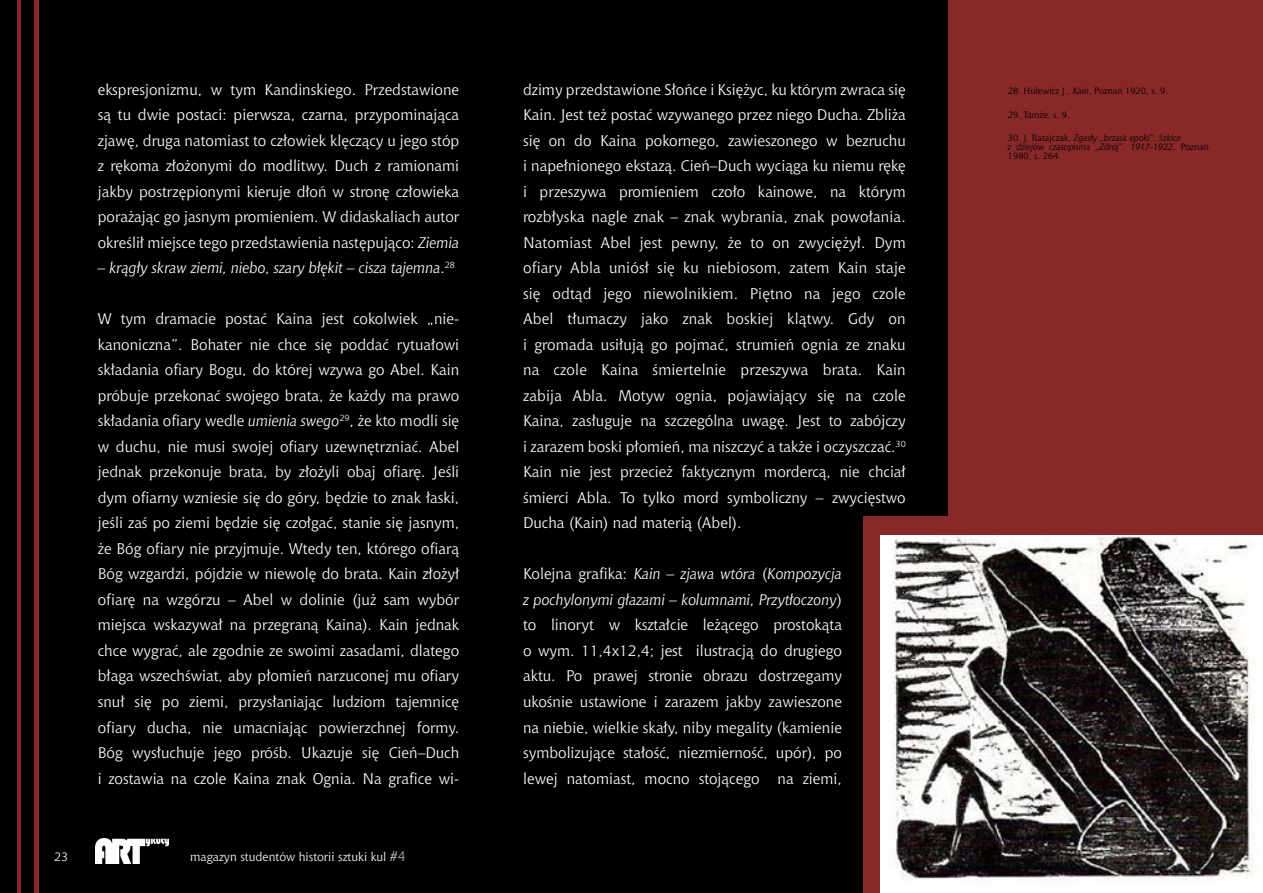
<style>
.page{position:relative;width:1263px;height:893px;background:#fff}
.page>*{position:absolute;margin:0;border:0;box-sizing:border-box;transform-origin:0 0}
.t1{font:15px/25.5px "Chianti PL";color:#fff;text-align:justify}
.t2{font:italic 15px "Chianti PL";color:#fff}
.t3{font:13.5px "Chianti PL";color:#b9babf}
.t4{font:12px "Chianti PL";color:#fff}
.t5{font:italic 9px/9px "Chianti PL";color:#000}
.t6{font:9px "Chianti PL";color:#000}
.s1{font-style:italic}
.s2{font-style:normal}
.s3{color:#fefefe}
</style>
<div class="page">
<div style="left:0;top:0;width:1250px;height:893px;background:#000"></div>
<div style="left:948px;top:0;width:315px;height:532px;background:#882828"></div>
<img style="left:96px;top:839px;width:73px;height:24px">
<div style="left:17px;top:0;width:21px;height:893px;background:#882828"></div>
<div style="left:21px;top:0;width:13px;height:893px;background:#000"></div>
<div style="left:863px;top:517px;width:400px;height:376px;background:#882828"></div>
<img style="left:880px;top:535px;width:382px;height:358px">
<p class="t1" style="left:98px;top:77px;width:363px">ekspresjonizmu, w tym Kandinskiego. Przedstawione</p>
<p class="t6" style="left:1008px;top:86px;width:162px">28. Hulewicz J., <span class="s1">Kain</span>, Poznań 1920, s. 9.</p>
<p class="t1" style="left:98px;top:102px;width:363px">są tu dwie postaci: pierwsza, czarna, przypominająca zjawę, druga natomiast to człowiek klęczący u jego stóp z rękoma złożonymi do modlitwy. Duch z ramionami jakby postrzępionymi kieruje dłoń w stronę człowieka porażając go jasnym promieniem. W didaskaliach autor określił miejsce tego przedstawienia następująco: <span class="s1">Ziemia</span></p>
<p class="t2" style="left:98px;top:259px;width:359px">– krągły skraw ziemi, niebo, szary błękit – cisza tajemna<span class="s2">.</span><sup>28</sup></p>
<p class="t1" style="left:98px;top:306px;width:363px">W tym dramacie postać Kaina jest cokolwiek „nie&shy;kanoniczna”. Bohater nie chce się poddać rytuałowi składania ofiary Bogu, do której wzywa go Abel. Kain próbuje przekonać swojego brata, że każdy ma prawo składania ofiary wedle <span class="s1">umienia swego</span><sup>29</sup>, że kto modli się w duchu, nie musi swojej ofiary uzewnętrzniać. Abel jednak przekonuje brata, by złożyli obaj ofiarę. Jeśli dym ofiarny wzniesie się do góry, będzie to znak łaski, jeśli zaś po ziemi będzie się czołgać, stanie się jasnym, że Bóg ofiary nie przyjmuje. Wtedy ten, którego ofiarą Bóg wzgardzi, pójdzie w niewolę do brata. Kain złożył ofiarę na wzgórzu – Abel w dolinie (już sam wybór miejsca wskazywał na przegraną Kaina). Kain jednak chce wygrać, ale zgodnie ze swoimi zasadami, dlatego błaga wszechświat, aby płomień narzuconej mu ofiary snuł się po ziemi, przysłaniając ludziom tajemnicę ofiary ducha, nie umacniając powierzchnej formy.<br>Bóg wysłuchuje jego próśb. Ukazuje się Cień–Duch i zostawia na czole Kaina znak Ognia. Na grafice wi-</p>
<p class="t1" style="left:523px;top:77px;width:384px">dzimy przedstawione Słońce i Księżyc, ku którym zwraca się Kain. Jest też postać wzywanego przez niego Ducha. Zbliża się on do Kaina pokornego, zawieszonego w bezruchu i napełnionego ekstazą. Cień–Duch wyciąga ku niemu rękę i przeszywa promieniem czoło kainowe, na którym rozbłyska nagle znak – znak wybrania, znak powołania.<br>Natomiast Abel jest pewny, że to on zwyciężył. Dym ofiary Abla uniósł się ku niebiosom, zatem Kain staje się odtąd jego niewolnikiem. Piętno na jego czole Abel tłumaczy jako znak boskiej klątwy. Gdy on i gromada usiłują go pojmać, strumień ognia ze znaku na czole Kaina śmiertelnie przeszywa brata. Kain zabija Abla. Motyw ognia, pojawiający się na czole Kaina, zasługuje na szczególna uwagę. Jest to zabójczy i zarazem boski płomień, ma niszczyć a także i oczyszczać.<sup>30<br></sup>Kain nie jest przecież faktycznym mordercą, nie chciał śmierci Abla. To tylko mord symboliczny – zwycięstwo Ducha (Kain) nad materią (Abel).</p>
<p class="t1" style="left:523px;top:561px;width:320px">Kolejna grafika: <span class="s1">Kain – zjawa wtóra</span> (<span class="s1">Kompozycja z pochylonymi głazami – kolumnami, Przytłoczony</span>) to linoryt w kształcie leżącego prostokąta o wym. 11,4x12,4; jest ilustracją do drugiego aktu. Po prawej stronie obrazu dostrzegamy ukośnie ustawione i zarazem jakby zawieszone na niebie, wielkie skały, niby megality (kamienie symbolizujące stałość, niezmierność, upór), po lewej natomiast, mocno stojącego na ziemi,</p>
<p class="t6" style="left:1008px;top:109px;width:63px">29. Tamże, s. 9.</p>
<p class="t5" style="left:1008px;top:133px;width:203px"><span class="s2">30. J. Ratajczak,</span> Zgasły „brzask epoki”. Szkice<br>z dziejów czasopisma „Zdrój”. 1917-1922<span class="s2">, Poznań<br>1980, s. 264.</span></p>
<p class="t3" style="left:390px;top:847px;width:17px">#4</p>
<p class="t4" style="left:54px;top:849px;width:16px">23</p>
<p class="t4" style="left:190px;top:849px;width:198px">magazyn studentów historii sztuki <span class="s3">kul</span></p>
</div>
